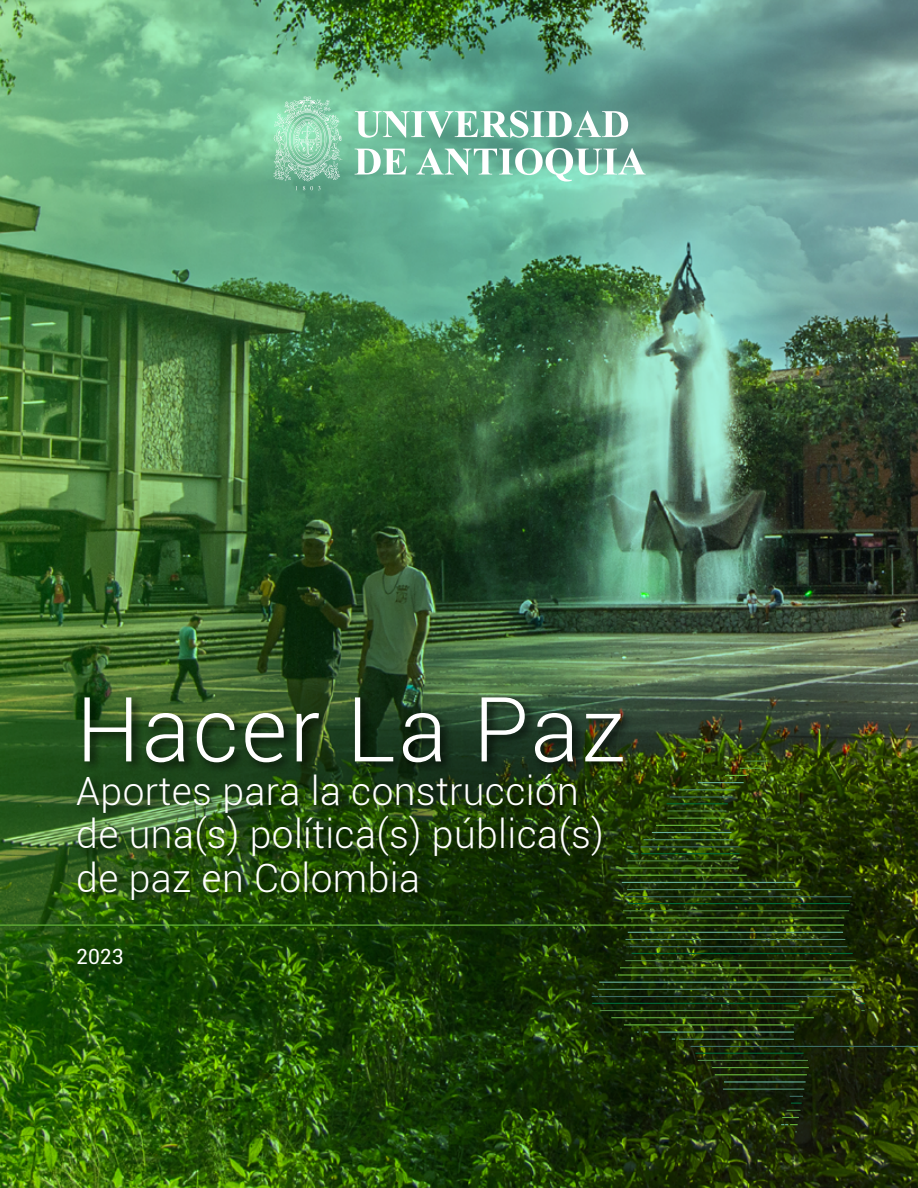
<style>
.page{position:relative;width:918px;height:1188px;background:#fff}
.page>*{position:absolute;margin:0;border:0;box-sizing:border-box;transform-origin:0 0}
.t1{font:300 90px "Roboto";letter-spacing:.025em;color:#fff}
.t2{font:300 39px/43.5px "Roboto";letter-spacing:.01em;color:#fff}
.t3{font:21px "Roboto";color:#fff}
</style>
<div class="page">
<img style="left:0;top:0;width:918px;height:1188px">
<svg style="left:274px;top:97px;width:68px;height:93px;background:#90d0b0"></svg>
<svg style="left:355px;top:111px;width:273px;height:27px"></svg>
<svg style="left:355px;top:149px;width:52px;height:25px"></svg>
<svg style="left:416px;top:148px;width:230px;height:34px"></svg>
<svg style="left:745px;top:761px;width:22px;height:1px"></svg>
<svg style="left:740px;top:768px;width:21px;height:1px"></svg>
<svg style="left:725px;top:775px;width:22px;height:1px"></svg>
<hr style="left:698px;top:782px;width:46px;height:1px;background:#66b39c">
<hr style="left:679px;top:789px;width:56px;height:1px;background:#528f73">
<hr style="left:670px;top:796px;width:62px;height:2px;background:#3d6e66">
<hr style="left:667px;top:803px;width:61px;height:1px;background:#006938">
<hr style="left:667px;top:810px;width:59px;height:2px;background:#4f8745">
<hr style="left:667px;top:818px;width:57px;height:1px;background:#61ab42">
<hr style="left:656px;top:825px;width:64px;height:1px;background:#6bbd3d">
<hr style="left:652px;top:832px;width:80px;height:1px;background:#66b39c">
<hr style="left:644px;top:839px;width:89px;height:1px;background:#528f73">
<hr style="left:641px;top:846px;width:99px;height:1px;background:#3d6e66">
<hr style="left:641px;top:853px;width:99px;height:1px;background:#006938">
<hr style="left:627px;top:860px;width:111px;height:1px;background:#4f8745">
<hr style="left:616px;top:867px;width:123px;height:2px;background:#61ab42">
<hr style="left:618px;top:875px;width:129px;height:1px;background:#6bbd3d">
<hr style="left:622px;top:882px;width:173px;height:1px;background:#66b39c">
<hr style="left:627px;top:889px;width:173px;height:1px;background:#528f73">
<hr style="left:625px;top:896px;width:227px;height:1px;background:#3d6e66">
<hr style="left:628px;top:903px;width:222px;height:1px;background:#006938">
<hr style="left:623px;top:910px;width:226px;height:1px;background:#4f8745">
<hr style="left:626px;top:917px;width:218px;height:1px;background:#61ab42">
<hr style="left:0;top:925px;width:844px;height:1px;background:#6bbd3d">
<hr style="left:628px;top:932px;width:215px;height:1px;background:#66b39c">
<hr style="left:625px;top:939px;width:220px;height:1px;background:#528f73">
<hr style="left:630px;top:946px;width:217px;height:1px;background:#3d6e66">
<hr style="left:632px;top:953px;width:221px;height:1px;background:#006938">
<hr style="left:625px;top:960px;width:231px;height:1px;background:#4f8745">
<hr style="left:620px;top:967px;width:229px;height:1px;background:#61ab42">
<hr style="left:618px;top:974px;width:233px;height:2px;background:#6bbd3d">
<hr style="left:599px;top:982px;width:258px;height:1px;background:#66b39c">
<hr style="left:597px;top:989px;width:255px;height:1px;background:#528f73">
<hr style="left:599px;top:996px;width:236px;height:1px;background:#3d6e66">
<hr style="left:592px;top:1003px;width:207px;height:1px;background:#006938">
<hr style="left:600px;top:1010px;width:199px;height:1px;background:#4f8745">
<hr style="left:611px;top:1017px;width:203px;height:1px;background:#61ab42">
<hr style="left:624px;top:1024px;width:170px;height:1px;background:#6bbd3d">
<hr style="left:658px;top:1032px;width:136px;height:1px;background:#66b39c">
<hr style="left:679px;top:1039px;width:115px;height:1px;background:#528f73">
<hr style="left:691px;top:1046px;width:227px;height:1px;background:#3d6e66">
<hr style="left:695px;top:1053px;width:109px;height:1px;background:#006938">
<hr style="left:698px;top:1060px;width:110px;height:1px;background:#4f8745">
<hr style="left:712px;top:1067px;width:97px;height:1px;background:#61ab42">
<hr style="left:715px;top:1074px;width:92px;height:1px;background:#6bbd3d">
<hr style="left:724px;top:1081px;width:82px;height:2px;background:#66b39c">
<hr style="left:723px;top:1089px;width:81px;height:1px;background:#528f73">
<svg style="left:790px;top:1096px;width:13px;height:1px"></svg>
<svg style="left:787px;top:1110px;width:14px;height:1px"></svg>
<svg style="left:782px;top:1117px;width:17px;height:1px"></svg>
<svg style="left:781px;top:1124px;width:17px;height:1px"></svg>
<div style="left:74px;top:694px;width:561px;height:218px;background:#000;opacity:.75"></div>
<h1 class="t1" style="left:76px;top:667px;width:551px">Hacer La Paz</h1>
<p class="t2" style="left:76px;top:768px;width:529px">Aportes para la construcción de una(s) política(s) pública(s) de paz en Colombia</p>
<p class="t3" style="left:76px;top:942px;width:49px">2023</p>
</div>
